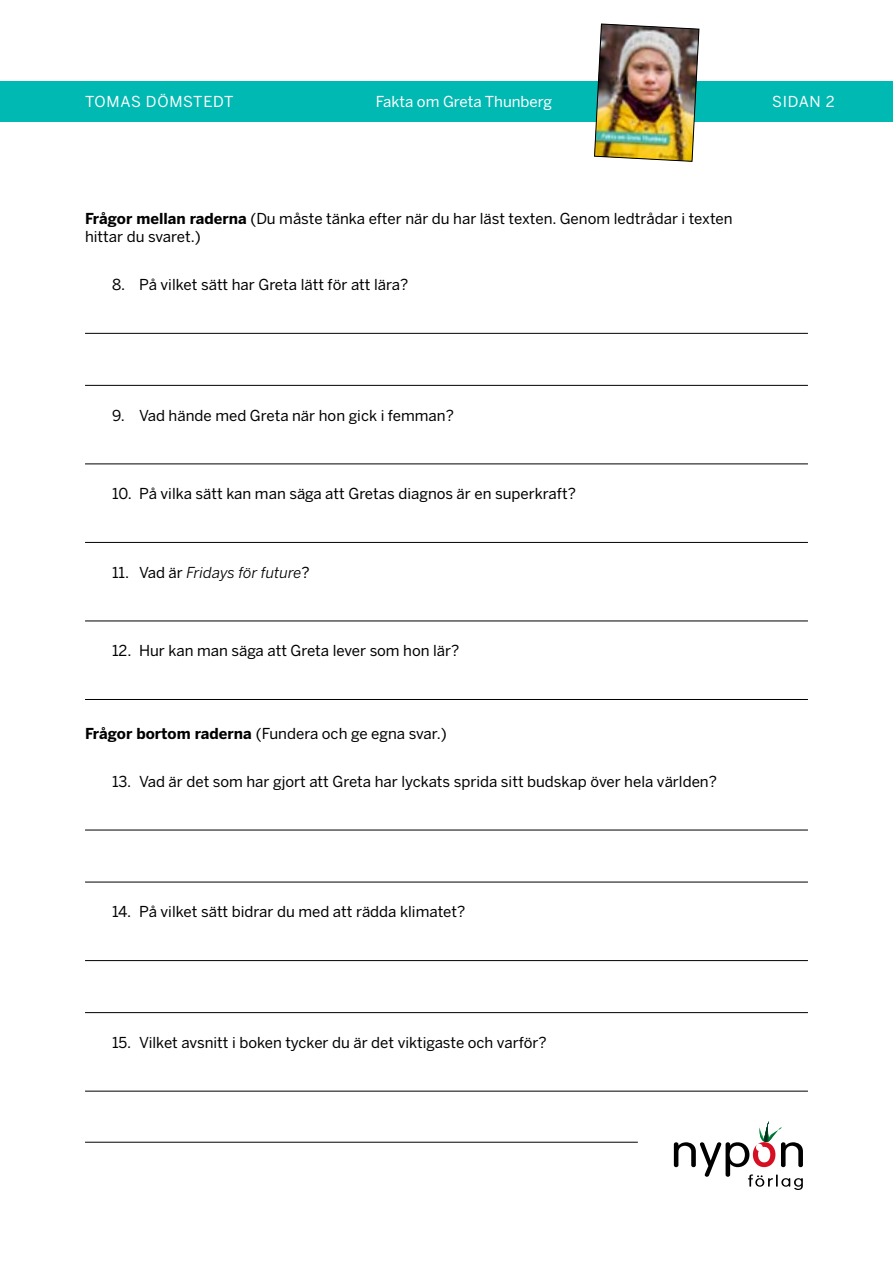
<style>
.page{position:relative;width:893px;height:1263px;background:#fff}
.page>*{position:absolute;margin:0;border:0;box-sizing:border-box;transform-origin:0 0}
.t1{font:15px/18px "Benton Sans";color:#000}
.t2{font:15px "Benton Sans";color:#fff}
.t3{font:italic 15px "Benton Sans";color:#000}
.t4{font:15px "Benton Sans";letter-spacing:.05em;color:#fff}
.s1{font-weight:700}
.s2{font-style:normal}
</style>
<div class="page">
<div style="left:0;top:81px;width:893px;height:40px;background:#00b9b2"></div>
<svg style="left:674px;top:1121px;width:129px;height:69px"></svg>
<img style="left:594px;top:23px;width:105px;height:139px">
<hr style="left:85px;top:333px;width:723px;height:1px;background:#000">
<hr style="left:85px;top:385px;width:723px;height:1px;background:#000">
<hr style="left:85px;top:463px;width:723px;height:1px;background:#000">
<hr style="left:85px;top:542px;width:723px;height:1px;background:#000">
<hr style="left:85px;top:621px;width:723px;height:1px;background:#000">
<hr style="left:85px;top:699px;width:723px;height:1px;background:#000">
<hr style="left:85px;top:830px;width:723px;height:1px;background:#000">
<hr style="left:85px;top:882px;width:723px;height:1px;background:#000">
<hr style="left:85px;top:960px;width:723px;height:1px;background:#000">
<hr style="left:85px;top:1012px;width:723px;height:1px;background:#000">
<hr style="left:85px;top:1091px;width:723px;height:1px;background:#000">
<hr style="left:85px;top:1142px;width:553px;height:1px;background:#000">
<p class="t4" style="left:85px;top:93px;width:150px">TOMAS DÖMSTEDT</p>
<p class="t2" style="left:376px;top:93px;width:178px">Fakta om Greta Thunberg</p>
<p class="t2" style="left:772px;top:93px;width:64px">SIDAN 2</p>
<p class="t1" style="left:85px;top:210px;width:649px"><span class="s1">Frågor mellan raderna</span> (Du måste tänka efter när du har läst texten. Genom ledtrådar i texten hittar du svaret.)</p>
<p class="t1" style="left:112px;top:276px;width:298px">8. På vilket sätt har Greta lätt för att lära?</p>
<p class="t1" style="left:112px;top:407px;width:343px">9. Vad hände med Greta när hon gick i femman?</p>
<p class="t1" style="left:112px;top:485px;width:465px">10. På vilka sätt kan man säga att Gretas diagnos är en superkraft?</p>
<p class="t3" style="left:112px;top:563px;width:199px"><span class="s2">11. Vad är</span> Fridays för future<span class="s2">?</span></p>
<p class="t1" style="left:112px;top:642px;width:349px">12. Hur kan man säga att Greta lever som hon lär?</p>
<p class="t1" style="left:85px;top:725px;width:363px"><span class="s1">Frågor bortom raderna</span> (Fundera och ge egna svar.)</p>
<p class="t1" style="left:112px;top:773px;width:606px">13. Vad är det som har gjort att Greta har lyckats sprida sitt budskap över hela världen?</p>
<p class="t1" style="left:112px;top:903px;width:355px">14. På vilket sätt bidrar du med att rädda klimatet?</p>
<p class="t1" style="left:112px;top:1034px;width:436px">15. Vilket avsnitt i boken tycker du är det viktigaste och varför?</p>
</div>
